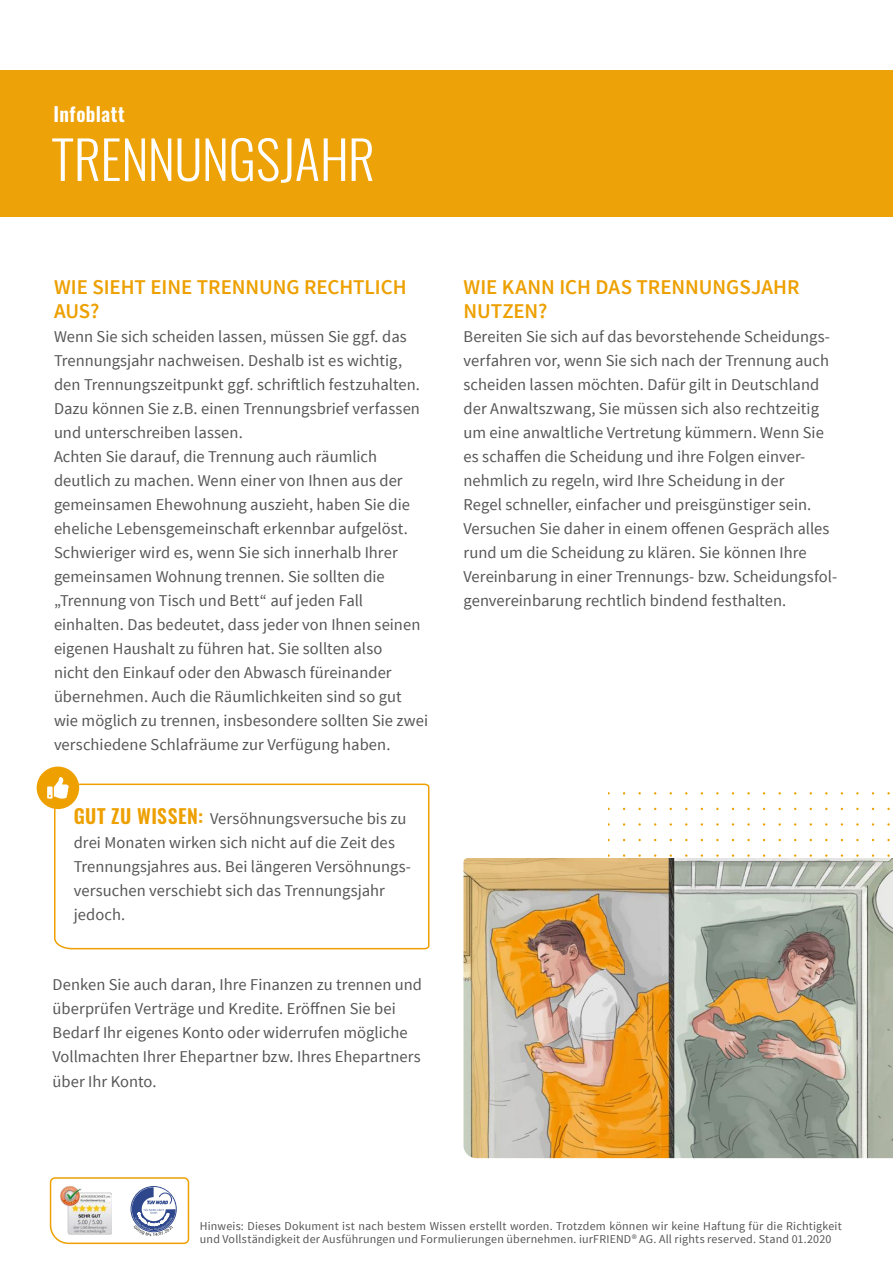
<style>
.page{position:relative;width:893px;height:1263px;background:#fff}
.page>*{position:absolute;margin:0;border:0;box-sizing:border-box;transform-origin:0 0}
.t1{font:300 52.5px "Oswald";letter-spacing:-.005em;color:#fff}
.t2{font:600 21px/24px "Source Sans Pro";color:#eda000}
.t3{font:600 19.5px "Oswald";letter-spacing:.02em;color:#fff}
.t4{font:16.5px/24px "Source Sans Pro";color:#575656}
.t5{font:12px/13.5px "Source Sans Pro";letter-spacing:.015em;color:#575656}
.s1{font-family:"Oswald";font-weight:600;font-size:19.5px;color:#eda000}
</style>
<div class="page">
<div style="left:0;top:71px;width:893px;height:146px;background:#eda208"></div>
<img style="left:463px;top:858px;width:430px;height:300px">
<svg style="left:54px;top:783px;width:376px;height:167px"></svg>
<div style="left:37px;top:766px;width:42px;height:43px;background:#eda000;border-radius:50%"></div>
<svg style="left:47px;top:777px;width:22px;height:21px"></svg>
<svg style="left:49px;top:1177px;width:141px;height:68px"></svg>
<p class="t3" style="left:54px;top:101px;width:73px">Infoblatt</p>
<h1 class="t1" style="left:53px;top:125px;width:324px">TRENNUNGSJAHR</h1>
<p class="t2" style="left:54px;top:276px;width:354px">WIE SIEHT EINE TRENNUNG RECHTLICH<br>AUS?</p>
<p class="t4" style="left:54px;top:325px;width:376px">Wenn Sie sich scheiden lassen, müssen Sie ggf. das Trennungsjahr nachweisen. Deshalb ist es wichtig, den Trennungszeitpunkt ggf. schriftlich festzuhalten.<br>Dazu können Sie z.B. einen Trennungsbrief verfassen und unterschreiben lassen.<br>Achten Sie darauf, die Trennung auch räumlich deutlich zu machen. Wenn einer von Ihnen aus der gemeinsamen Ehewohnung auszieht, haben Sie die eheliche Lebensgemeinschaft erkennbar aufgelöst.<br>Schwieriger wird es, wenn Sie sich innerhalb Ihrer gemeinsamen Wohnung trennen. Sie sollten die „Trennung von Tisch und Bett“ auf jeden Fall einhalten. Das bedeutet, dass jeder von Ihnen seinen eigenen Haushalt zu führen hat. Sie sollten also<br>nicht den Einkauf oder den Abwasch füreinander übernehmen. Auch die Räumlichkeiten sind so gut wie möglich zu trennen, insbesondere sollten Sie zwei verschiedene Schlafräume zur Verfügung haben.</p>
<p class="t4" style="left:74px;top:807px;width:339px"><span class="s1">GUT ZU WISSEN:</span> Versöhnungsversuche bis zu drei Monaten wirken sich nicht auf die Zeit des Trennungsjahres aus. Bei längeren Versöhnungs&shy;versuchen verschiebt sich das Trennungsjahr jedoch.</p>
<p class="t4" style="left:53px;top:973px;width:371px">Denken Sie auch daran, Ihre Finanzen zu trennen und überprüfen Verträge und Kredite. Eröffnen Sie bei Bedarf Ihr eigenes Konto oder widerrufen mögliche Vollmachten Ihrer Ehepartner bzw. Ihres Ehepartners über Ihr Konto.</p>
<p class="t2" style="left:463px;top:276px;width:338px">WIE KANN ICH DAS TRENNUNGSJAHR<br>NUTZEN?</p>
<p class="t4" style="left:463px;top:325px;width:375px">Bereiten Sie sich auf das bevorstehende Scheidungs&shy;verfahren vor, wenn Sie sich nach der Trennung auch scheiden lassen möchten. Dafür gilt in Deutschland der Anwaltszwang, Sie müssen sich also rechtzeitig um eine anwaltliche Vertretung kümmern. Wenn Sie es schaffen die Scheidung und ihre Folgen einver&shy;nehmlich zu regeln, wird Ihre Scheidung in der<br>Regel schneller, einfacher und preisgünstiger sein.<br>Versuchen Sie daher in einem offenen Gespräch alles rund um die Scheidung zu klären. Sie können Ihre Vereinbarung in einer Trennungs- bzw. Scheidungsfol&shy;genvereinbarung rechtlich bindend festhalten.</p>
<p class="t5" style="left:200px;top:1219px;width:643px">Hinweis: Dieses Dokument ist nach bestem Wissen erstellt worden. Trotzdem können wir keine Haftung für die Richtigkeit und Vollständigkeit der Ausführungen und Formulierungen übernehmen. iurFRIEND® AG. All rights reserved. Stand 01.2020</p>
</div>
